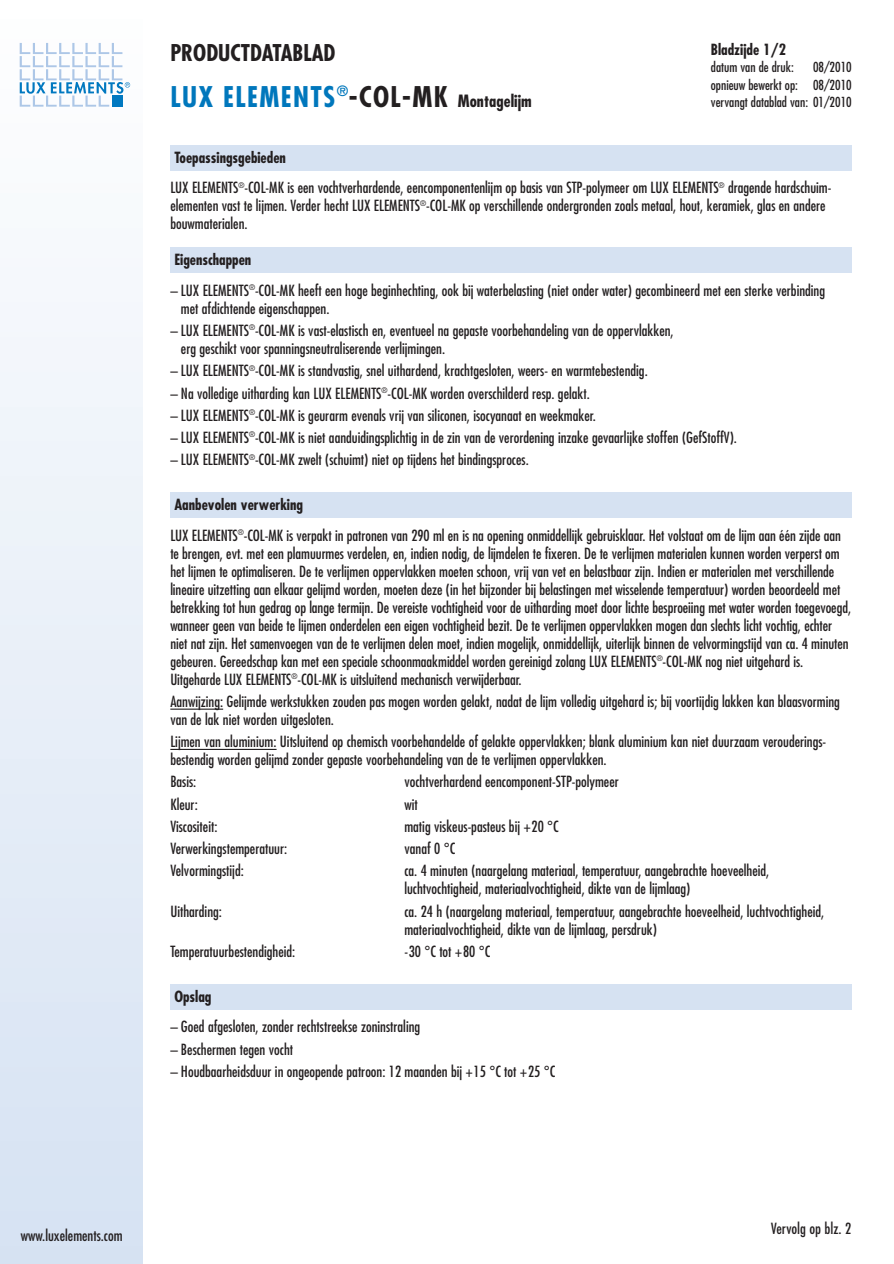
<style>
.page{position:relative;width:894px;height:1264px;background:#fff}
.page>*{position:absolute;margin:0;border:0;box-sizing:border-box;transform-origin:0 0}
.t1{font:700 condensed 27.75px "Futura";letter-spacing:.05em;color:#0077bc}
.t2{font:700 condensed 22.5px "Futura";color:#231f20}
.t3{font:condensed 15px/18px "Futura";color:#231f20}
.t4{font:700 condensed 15px "Futura";color:#231f20}
.t5{font:500 condensed 15px "Futura";color:#231f20}
.t6{font:condensed 13.5px/17.4px "Futura";color:#231f20;text-align:justify}
.s1{color:#231f20}
.s2{font-size:16.5px;color:#231f20}
.s3{font-weight:700}
</style>
<div class="page">
<div style="left:170px;top:984px;width:680px;height:25px;background:#d6e2f2"></div>
<div style="left:170px;top:247px;width:680px;height:26px;background:#d6e2f2"></div>
<div style="left:170px;top:145px;width:680px;height:25px;background:#d6e2f2"></div>
<div style="left:170px;top:493px;width:680px;height:25px;background:#d6e2f2"></div>
<hr style="left:170px;top:708px;width:53px;height:1px;background:#231f20">
<hr style="left:170px;top:749px;width:106px;height:1px;background:#231f20">
<div style="left:0;top:0;width:143px;height:1263px;background:linear-gradient(to bottom,#fefefe,#d6e2f2)"></div>
<svg style="left:20px;top:43px;width:110px;height:64px"></svg>
<h2 class="t2" style="left:170px;top:43px;width:167px">PRODUCTDATABLAD</h2>
<h1 class="t1" style="left:170px;top:84px;width:363px">LUX ELEMENTS<sup>®</sup><span class="s1">-COL-MK</span> <span class="s2">Montagelijm</span></h1>
<p class="t4" style="left:710px;top:43px;width:77px">Bladzijde 1/2</p>
<p class="t6" style="left:710px;top:60px;width:84px">datum van de druk:</p>
<p class="t6" style="left:710px;top:60px;width:142px;text-indent:102px">08/2010 opnieuw bewerkt op: 08/2010 vervangt datablad van: 01/2010</p>
<p class="t3" style="left:170px;top:143px;width:662px;line-height:30.8px"><span class="s3">Toepassingsgebieden<br></span>LUX ELEMENTS<sup>®</sup>-COL-MK is een vochtverhardende, eencomponentenlijm op basis van STP-polymeer om LUX ELEMENTS<sup>®</sup> dragende hardschuim-</p>
<p class="t3" style="left:170px;top:198px;width:656px">elementen vast te lijmen. Verder hecht LUX ELEMENTS<sup>®</sup>-COL-MK op verschillende ondergronden zoals metaal, hout, keramiek, glas en andere bouwmaterialen.</p>
<p class="t4" style="left:174px;top:253px;width:78px">Eigenschappen</p>
<p class="t3" style="left:181px;top:282px;width:645px;text-indent:-11px">– LUX ELEMENTS<sup>®</sup>-COL-MK heeft een hoge beginhechting, ook bij waterbelasting (niet onder water) gecombineerd met een sterke verbinding met afdichtende eigenschappen.</p>
<p class="t3" style="left:181px;top:323px;width:494px;text-indent:-11px">– LUX ELEMENTS<sup>®</sup>-COL-MK is vast-elastisch en, eventueel na gepaste voorbehandeling van de oppervlakken, erg geschikt voor spanningsneutraliserende verlijmingen.</p>
<p class="t3" style="left:170px;top:363px;width:478px">– LUX ELEMENTS<sup>®</sup>-COL-MK is standvastig, snel uithardend, krachtgesloten, weers- en warmtebestendig.</p>
<p class="t3" style="left:170px;top:385px;width:421px">– Na volledige uitharding kan LUX ELEMENTS<sup>®</sup>-COL-MK worden overschilderd resp. gelakt.</p>
<p class="t3" style="left:170px;top:407px;width:427px">– LUX ELEMENTS<sup>®</sup>-COL-MK is geurarm evenals vrij van siliconen, isocyanaat en weekmaker.</p>
<p class="t3" style="left:170px;top:430px;width:568px">– LUX ELEMENTS<sup>®</sup>-COL-MK is niet aanduidingsplichtig in de zin van de verordening inzake gevaarlijke stoffen (GefStoffV).</p>
<p class="t3" style="left:170px;top:452px;width:360px">– LUX ELEMENTS<sup>®</sup>-COL-MK zwelt (schuimt) niet op tijdens het bindingsproces.</p>
<p class="t3" style="left:170px;top:490px;width:671px;line-height:30.8px"><span class="s3">Aanbevolen verwerking<br></span>LUX ELEMENTS<sup>®</sup>-COL-MK is verpakt in patronen van 290 ml en is na opening onmiddellijk gebruisklaar. Het volstaat om de lijm aan één zijde aan</p>
<p class="t3" style="left:170px;top:545px;width:682px">te brengen, evt. met een plamuurmes verdelen, en, indien nodig, de lijmdelen te fixeren. De te verlijmen materialen kunnen worden verperst om het lijmen te optimaliseren. De te verlijmen oppervlakken moeten schoon, vrij van vet en belastbaar zijn. Indien er materialen met verschillende lineaire uitzetting aan elkaar gelijmd worden, moeten deze (in het bijzonder bij belastingen met wisselende temperatuur) worden beoordeeld met betrekking tot hun gedrag op lange termijn. De vereiste vochtigheid voor de uitharding moet door lichte besproeiing met water worden toegevoegd, wanneer geen van beide te lijmen onderdelen een eigen vochtigheid bezit. De te verlijmen oppervlakken mogen dan slechts licht vochtig, echter niet nat zijn. Het samenvoegen van de te verlijmen delen moet, indien mogelijk, onmiddellijk, uiterlijk binnen de velvormingstijd van ca. 4 minuten gebeuren. Gereedschap kan met een speciale schoonmaakmiddel worden gereinigd zolang LUX ELEMENTS<sup>®</sup>-COL-MK nog niet uitgehard is.<br>Uitgeharde LUX ELEMENTS<sup>®</sup>-COL-MK is uitsluitend mechanisch verwijderbaar.</p>
<p class="t3" style="left:170px;top:693px;width:671px">Aanwijzing: Gelijmde werkstukken zouden pas mogen worden gelakt, nadat de lijm volledig uitgehard is; bij voortijdig lakken kan blaasvorming van de lak niet worden uitgesloten.</p>
<p class="t3" style="left:170px;top:734px;width:657px">Lijmen van aluminium: Uitsluitend op chemisch voorbehandelde of gelakte oppervlakken; blank aluminium kan niet duurzaam verouderings&shy;bestendig worden gelijmd zonder gepaste voorbehandeling van de te verlijmen oppervlakken.</p>
<p class="t3" style="left:170px;top:774px;width:28px">Basis:</p>
<p class="t3" style="left:404px;top:774px;width:216px">vochtverhardend eencomponent-STP-polymeer</p>
<p class="t3" style="left:170px;top:796px;width:29px">Kleur:</p>
<p class="t3" style="left:404px;top:796px;width:15px">wit</p>
<p class="t3" style="left:170px;top:818px;width:49px">Viscositeit:</p>
<p class="t3" style="left:404px;top:818px;width:156px">matig viskeus-pasteus bij +20 °C</p>
<p class="t3" style="left:170px;top:841px;width:118px">Verwerkingstemperatuur:</p>
<p class="t3" style="left:404px;top:841px;width:52px">vanaf 0 °C</p>
<p class="t3" style="left:170px;top:863px;width:75px">Velvormingstijd:</p>
<p class="t3" style="left:404px;top:863px;width:366px">ca. 4 minuten (naargelang materiaal, temperatuur, aangebrachte hoeveelheid, luchtvochtigheid, materiaalvochtigheid, dikte van de lijmlaag)</p>
<p class="t3" style="left:170px;top:903px;width:53px">Uitharding:</p>
<p class="t3" style="left:404px;top:903px;width:421px">ca. 24 h (naargelang materiaal, temperatuur, aangebrachte hoeveelheid, luchtvochtigheid, materiaalvochtigheid, dikte van de lijmlaag, persdruk)</p>
<p class="t3" style="left:170px;top:943px;width:126px">Temperatuurbestendigheid:</p>
<p class="t3" style="left:404px;top:943px;width:87px">-30 °C tot +80 °C</p>
<p class="t4" style="left:174px;top:989px;width:39px">Opslag</p>
<p class="t3" style="left:170px;top:1019px;width:251px">– Goed afgesloten, zonder rechtstreekse zoninstraling</p>
<p class="t3" style="left:170px;top:1041px;width:124px">– Beschermen tegen vocht</p>
<p class="t3" style="left:170px;top:1063px;width:386px">– Houdbaarheidsduur in ongeopende patroon: 12 maanden bij +15 °C tot +25 °C</p>
<p class="t3" style="left:21px;top:1227px;width:103px">www.luxelements.com</p>
<p class="t5" style="left:770px;top:1219px;width:82px">Vervolg op blz. 2</p>
</div>
